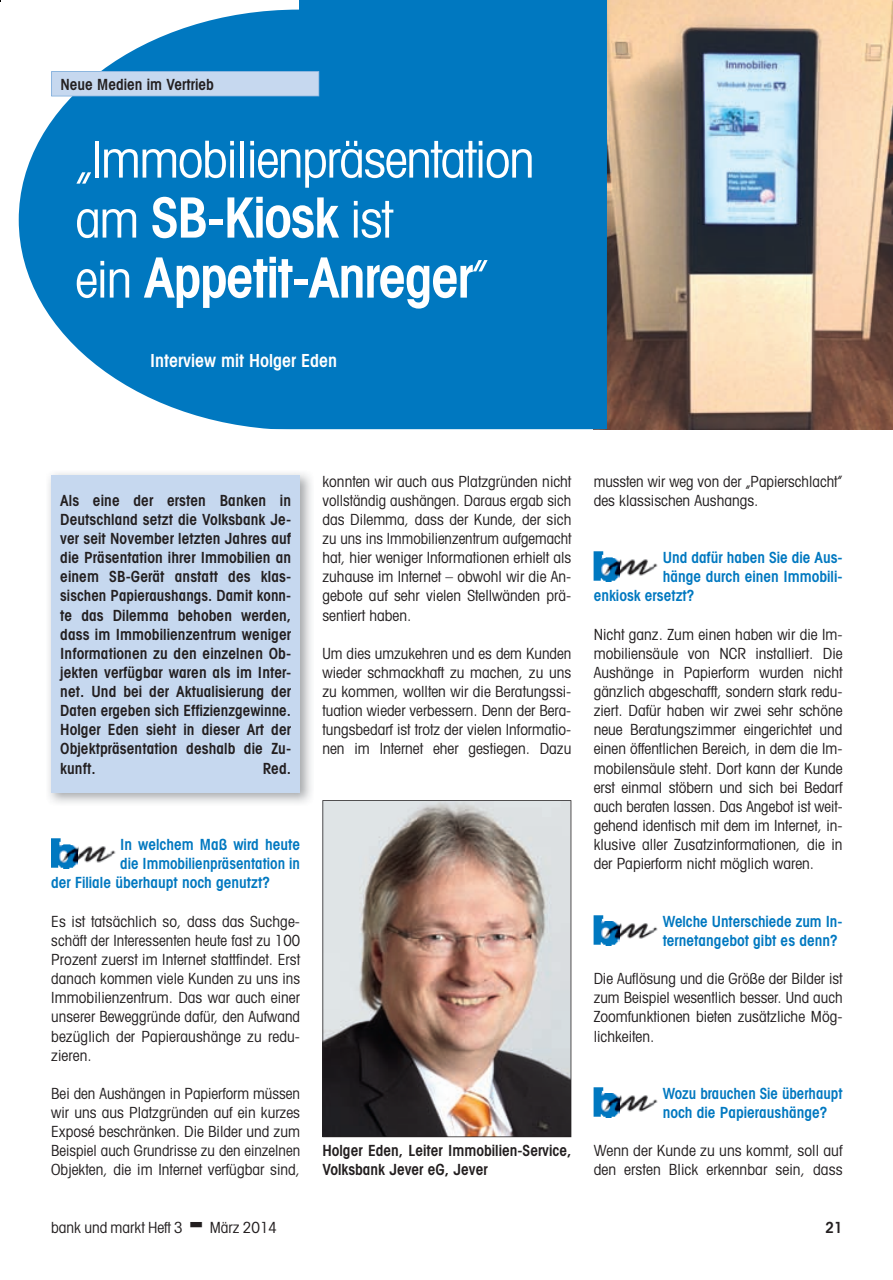
<style>
.page{position:relative;width:893px;height:1280px;background:#fff}
.page>*{position:absolute;margin:0;border:0;box-sizing:border-box;transform-origin:0 0}
.t1{font:600 condensed 55.5px/60px "Avant Garde";letter-spacing:-.025em;color:#fff}
.t2{font:condensed 51px "Avant Garde";letter-spacing:-.025em;color:#fff}
.t3{font:600 condensed 18px "Avant Garde";color:#fff}
.t4{font:condensed 15.3px/19.2px "Avant Garde";color:#231f20;text-align:justify}
.t5{font:600 condensed 15.3px/19.2px "Avant Garde";color:#231f20;text-align:justify}
.t6{font:600 condensed 15.3px/19.2px "Avant Garde";color:#0078c0}
.s1{font-weight:400;font-size:51px}
</style>
<div class="page">
<img style="left:607px;top:0;width:285px;height:429px">
<svg style="left:19px;top:10px;width:588px;height:419px;background:#1985c6"></svg>
<div style="left:299px;top:0;width:308px;height:10px;background:#0078c0"></div>
<svg style="left:51px;top:71px;width:268px;height:25px;background:#c2d5ed"></svg>
<div style="left:51px;top:475px;width:249px;height:318px;background:#c6d8ef"></div>
<img style="left:51px;top:838px;width:26px;height:31px">
<img style="left:58px;top:845px;width:58px;height:19px">
<img style="left:593px;top:551px;width:26px;height:31px">
<img style="left:600px;top:558px;width:58px;height:19px">
<img style="left:593px;top:915px;width:26px;height:30px">
<img style="left:600px;top:922px;width:58px;height:19px">
<img style="left:593px;top:1087px;width:26px;height:30px">
<img style="left:600px;top:1094px;width:58px;height:19px">
<img style="left:322px;top:800px;width:249px;height:337px">
<p class="t5" style="left:60px;top:74px;width:155px">Neue Medien im Vertrieb</p>
<h2 class="t2" style="left:75px;top:128px;width:461px">„Immobilienpräsentation</h2>
<h1 class="t1" style="left:75px;top:187px;width:415px"><span class="s1">am</span> SB-Kiosk <span class="s1">ist<br>ein</span> Appetit-Anreger<span class="s1">”</span></h1>
<p class="t3" style="left:150px;top:349px;width:189px">Interview mit Holger Eden</p>
<p class="t5" style="left:60px;top:490px;width:232px">Als eine der ersten Banken in Deutschland setzt die Volksbank Je&shy;ver seit November letzten Jahres auf die Präsentation ihrer Immobilien an einem SB-Gerät anstatt des klas&shy;sischen Papieraushangs. Damit konn&shy;te das Dilemma behoben werden, dass im Immobilienzentrum weniger Informationen zu den einzelnen Ob&shy;jekten verfügbar waren als im Inter&shy;net. Und bei der Aktualisierung der Daten ergeben sich Effizienzgewinne.<br>Holger Eden sieht in dieser Art der Objektpräsentation deshalb die Zu&shy;kunft.</p>
<p class="t5" style="left:263px;top:758px;width:30px">Red.</p>
<p class="t4" style="left:322px;top:471px;width:250px">konnten wir auch aus Platzgründen nicht vollständig aushängen. Daraus ergab sich das Dilemma, dass der Kunde, der sich zu uns ins Immobilienzentrum aufgemacht hat, hier weniger Informationen erhielt als zuhause im Internet – obwohl wir die An&shy;gebote auf sehr vielen Stellwänden prä&shy;sentiert haben.</p>
<p class="t4" style="left:322px;top:643px;width:250px">Um dies umzukehren und es dem Kunden wieder schmackhaft zu machen, zu uns zu kommen, wollten wir die Beratungssi&shy;tuation wieder verbessern. Denn der Bera&shy;tungsbedarf ist trotz der vielen Informatio&shy;nen im Internet eher gestiegen. Dazu</p>
<p class="t6" style="left:120px;top:835px;width:181px">In welchem Maß wird heute</p>
<p class="t6" style="left:120px;top:854px;width:181px">die Immobilienpräsentation in</p>
<p class="t6" style="left:51px;top:873px;width:220px">der Filiale überhaupt noch genutzt?</p>
<p class="t4" style="left:51px;top:911px;width:250px">Es ist tatsächlich so, dass das Suchge&shy;schäft der Interessenten heute fast zu 100<br>Prozent zuerst im Internet stattfindet. Erst danach kommen viele Kunden zu uns ins Immobilienzentrum. Das war auch einer unserer Beweggründe dafür, den Aufwand bezüglich der Papieraushänge zu redu&shy;zieren.</p>
<p class="t4" style="left:51px;top:1083px;width:250px">Bei den Aushängen in Papierform müssen wir uns aus Platzgründen auf ein kurzes Exposé beschränken. Die Bilder und zum Beispiel auch Grundrisse zu den einzelnen Objekten, die im Internet verfügbar sind,</p>
<p class="t5" style="left:322px;top:1141px;width:250px">Holger Eden, Leiter Immobilien-Service,<br>Volksbank Jever eG, Jever</p>
<p class="t4" style="left:593px;top:471px;width:250px">mussten wir weg von der „Papierschlacht” des klassischen Aushangs.</p>
<p class="t6" style="left:662px;top:548px;width:181px">Und dafür haben Sie die Aus-</p>
<p class="t6" style="left:662px;top:567px;width:181px">hänge durch einen Immobili-</p>
<p class="t6" style="left:593px;top:586px;width:102px">enkiosk ersetzt?</p>
<p class="t4" style="left:593px;top:624px;width:250px">Nicht ganz. Zum einen haben wir die Im&shy;mobiliensäule von NCR installiert. Die Aushänge in Papierform wurden nicht gänzlich abgeschafft, sondern stark redu&shy;ziert. Dafür haben wir zwei sehr schöne neue Beratungszimmer eingerichtet und einen öffentlichen Bereich, in dem die Im&shy;mobilensäule steht. Dort kann der Kunde erst einmal stöbern und sich bei Bedarf auch beraten lassen. Das Angebot ist weit&shy;gehend identisch mit dem im Internet, in&shy;klusive aller Zusatzinformationen, die in der Papierform nicht möglich waren.</p>
<p class="t6" style="left:662px;top:911px;width:181px">Welche Unterschiede zum In&shy;ternetangebot gibt es denn?</p>
<p class="t4" style="left:593px;top:969px;width:250px">Die Auflösung und die Größe der Bilder ist zum Beispiel wesentlich besser. Und auch Zoomfunktionen bieten zusätzliche Mög&shy;lichkeiten.</p>
<p class="t6" style="left:662px;top:1084px;width:181px">Wozu brauchen Sie überhaupt noch die Papieraushänge?</p>
<p class="t4" style="left:593px;top:1141px;width:250px">Wenn der Kunde zu uns kommt, soll auf den ersten Blick erkennbar sein, dass</p>
<p class="t4" style="left:51px;top:1217px;width:133px">bank und markt Heft 3</p>
<p class="t4" style="left:210px;top:1217px;width:69px">März 2014</p>
<p class="t5" style="left:825px;top:1218px;width:19px">21</p>
</div>
